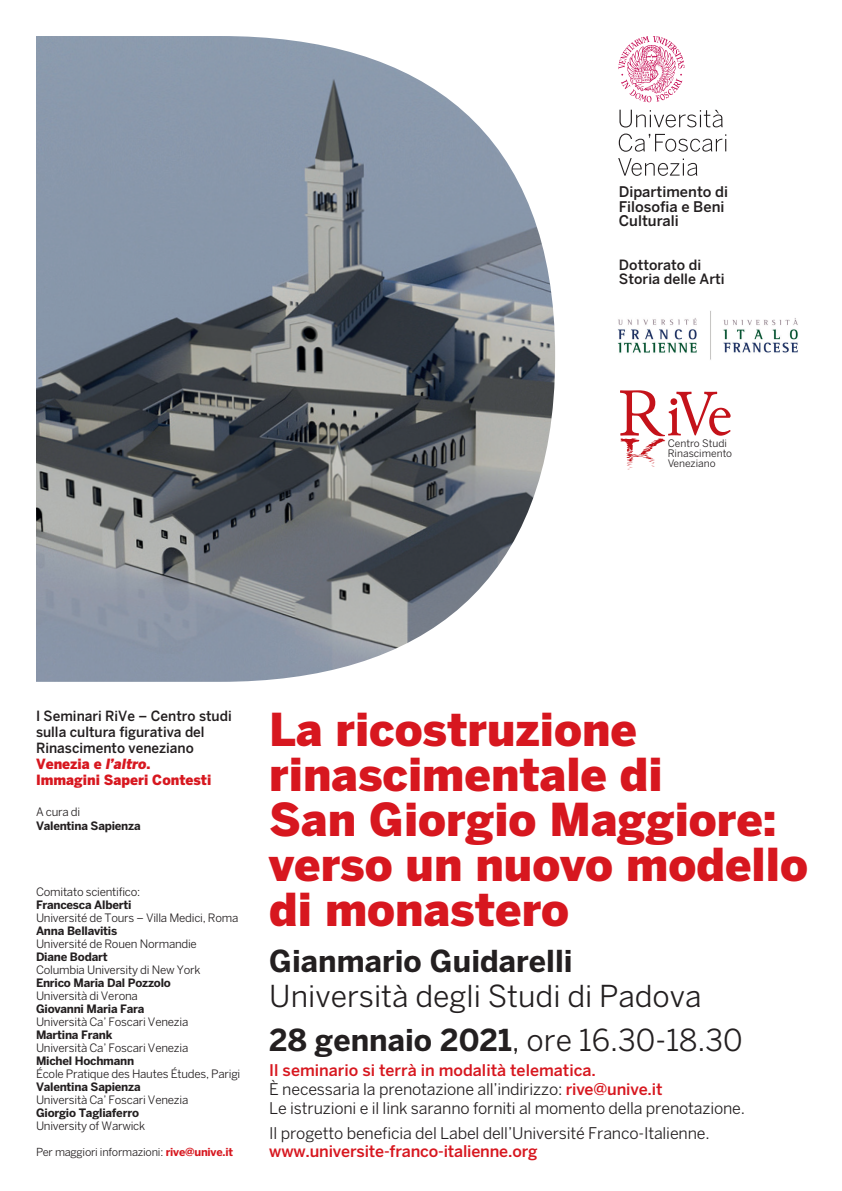
<style>
.page{position:relative;width:842px;height:1191px;background:#fff}
.page>*{position:absolute;margin:0;border:0;box-sizing:border-box;transform-origin:0 0}
.t1{font:900 45px/45px "Benton Sans";color:#d7171f}
.t2{font:30px/44.5px "Benton Sans";color:#231f20}
.t3{font:700 30px "Benton Sans";color:#231f20}
.t4{font:16px/19px "Benton Sans";letter-spacing:-.01em;color:#231f20}
.t5{font:500 16px "Benton Sans";letter-spacing:-.01em;color:#d7171f}
.t6{font:500 14.6px/14.6px "Benton Sans";color:#231f20}
.t7{font:500 14.1px/14.1px "Benton Sans";color:#231f20}
.t8{font:500 14px/16px "Benton Sans";color:#231f20}
.t9{font:11.5px "Benton Sans";letter-spacing:-.02em;color:#231f20}
.t10{font:700 11.5px "Benton Sans";letter-spacing:-.02em;color:#231f20}
.t11{font:11px "Benton Sans";letter-spacing:-.02em;color:#231f20}
.t12{font:10.2px/10.2px "Benton Sans";color:#231f20}
.s1{font-weight:900;color:#d7171f}
.s2{font-weight:900;font-style:italic;color:#d7171f}
.s3{font-weight:700;color:#d7171f}
.s4{font-weight:700}
.s5{font-weight:500;color:#d7171f}
</style>
<div class="page">
<img style="left:36px;top:36px;width:519px;height:646px">
<svg style="left:619px;top:110px;width:104px;height:17px"></svg>
<svg style="left:619px;top:134px;width:107px;height:18px"></svg>
<svg style="left:618px;top:158px;width:79px;height:18px"></svg>
<svg style="left:618px;top:36px;width:66px;height:66px"></svg>
<svg style="left:620px;top:390px;width:111px;height:80px"></svg>
<img style="left:618px;top:311px;width:180px;height:49px">
<p class="t6" style="left:619px;top:184px;width:111px">Dipartimento di<br>Filosofia e Beni<br>Culturali</p>
<p class="t7" style="left:619px;top:257px;width:107px">Dottorato di<br>Storia delle Arti</p>
<p class="t12" style="left:668px;top:438px;width:66px">Centro Studi<br>Rinascimento<br>Veneziano</p>
<p class="t8" style="left:36px;top:708px;width:197px">I Seminari RiVe – Centro studi sulla cultura figurativa del<br>Rinascimento veneziano<br><span class="s1">Venezia e</span> <span class="s2">l’altro</span><span class="s1">.<br>Immagini Saperi Contesti</span></p>
<p class="t9" style="left:36px;top:805px;width:46px">A cura di</p>
<p class="t10" style="left:36px;top:819px;width:106px">Valentina Sapienza</p>
<p class="t9" style="left:36px;top:885px;width:106px">Comitato scientifico:</p>
<p class="t10" style="left:36px;top:898px;width:97px">Francesca Alberti</p>
<p class="t9" style="left:36px;top:911px;width:204px">Université de Tours – Villa Medici, Roma</p>
<p class="t10" style="left:36px;top:924px;width:83px">Anna Bellavitis</p>
<p class="t9" style="left:36px;top:937px;width:162px">Université de Rouen Normandie</p>
<p class="t10" style="left:36px;top:950px;width:73px">Diane Bodart</p>
<p class="t9" style="left:36px;top:963px;width:166px">Columbia University di New York</p>
<p class="t10" style="left:36px;top:976px;width:136px">Enrico Maria Dal Pozzolo</p>
<p class="t9" style="left:36px;top:989px;width:103px">Università di Verona</p>
<p class="t10" style="left:36px;top:1002px;width:110px">Giovanni Maria Fara</p>
<p class="t9" style="left:36px;top:1015px;width:154px">Università Ca’ Foscari Venezia</p>
<p class="t10" style="left:36px;top:1028px;width:78px">Martina Frank</p>
<p class="t9" style="left:36px;top:1041px;width:154px">Università Ca’ Foscari Venezia</p>
<p class="t10" style="left:36px;top:1054px;width:100px">Michel Hochmann</p>
<p class="t9" style="left:36px;top:1067px;width:206px">École Pratique des Hautes Études, Parigi</p>
<p class="t10" style="left:36px;top:1080px;width:106px">Valentina Sapienza</p>
<p class="t9" style="left:36px;top:1093px;width:154px">Università Ca’ Foscari Venezia</p>
<p class="t10" style="left:36px;top:1106px;width:104px">Giorgio Tagliaferro</p>
<p class="t9" style="left:36px;top:1119px;width:111px">University of Warwick</p>
<p class="t11" style="left:36px;top:1146px;width:199px">Per maggiori informazioni: <span class="s3">rive@unive.it</span></p>
<h1 class="t1" style="left:269px;top:706px;width:540px">La ricostruzione rinascimentale di<br>San Giorgio Maggiore: verso un nuovo modello di monastero</h1>
<h2 class="t3" style="left:269px;top:943px;width:305px">Gianmario Guidarelli</h2>
<h2 class="t2" style="left:269px;top:973px;width:475px">Università degli Studi di Padova<br><span class="s4">28 gennaio 2021</span>, ore 16.30-18.30</h2>
<h3 class="t4" style="left:269px;top:1060px;width:477px"><span class="s5">Il seminario si terrà in modalità telematica.<br></span>È necessaria la prenotazione all’indirizzo: <span class="s5">rive@unive.it<br></span>Le istruzioni e il link saranno forniti al momento della prenotazione.</h3>
<h3 class="t4" style="left:269px;top:1123px;width:442px">Il progetto beneficia del Label dell’Université Franco-Italienne.</h3>
<h3 class="t5" style="left:269px;top:1141px;width:270px">www.universite-franco-italienne.org</h3>
</div>
